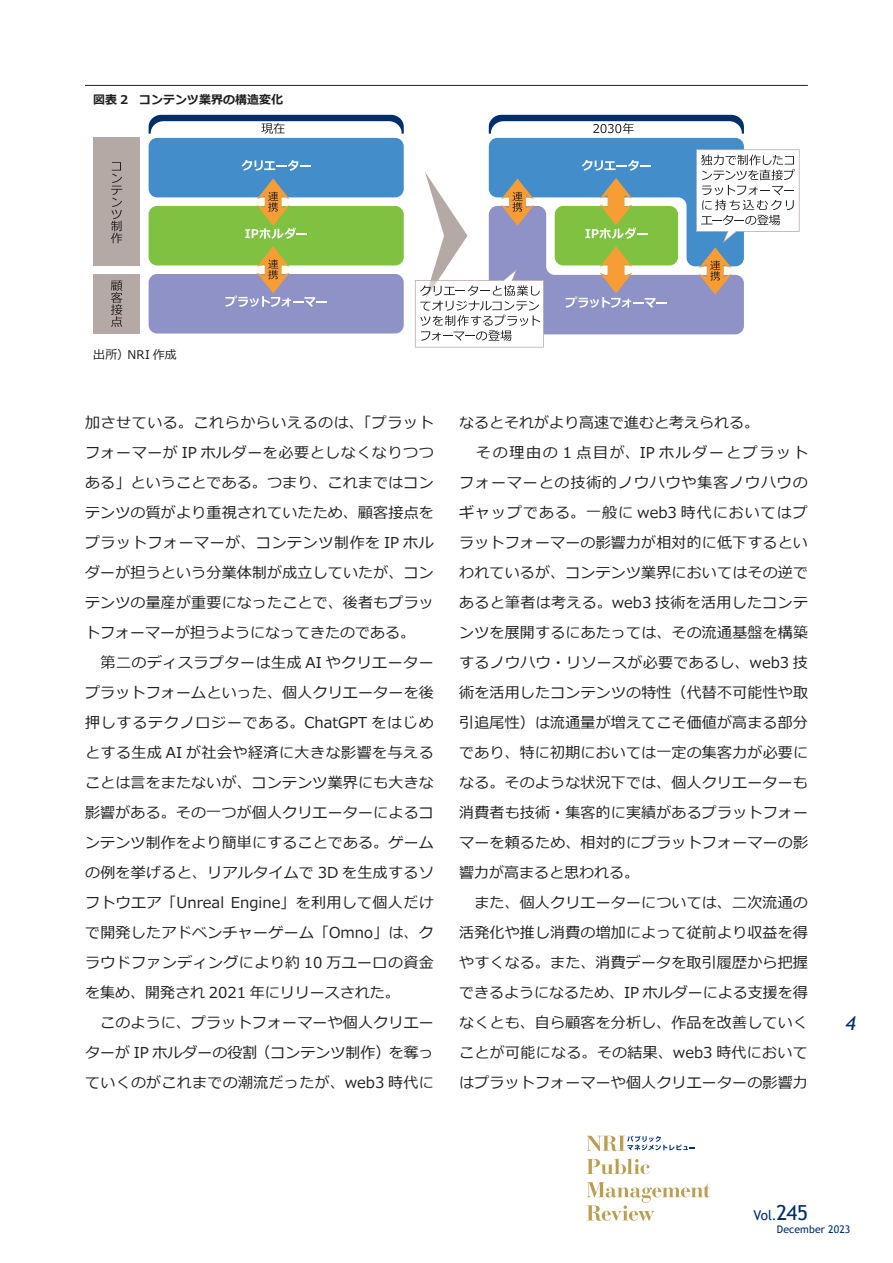
<style>
.page{position:relative;width:893px;height:1263px;background:#fff}
.page>*{position:absolute;margin:0;border:0;box-sizing:border-box;transform-origin:0 0}
.t1{font:italic 19.5px "Trebuchet MS";color:#002e6b}
.t2{font:15px/30px "Meiryo";letter-spacing:.01em;color:#231f20}
.t3{font:13.5px "Trebuchet MS";color:#002e6b}
.t4{font:700 12px "Meiryo";color:#231f20}
.t5{font:12px "Meiryo";letter-spacing:.01em;color:#231f20}
.t6{font:10.5px "Trebuchet MS";letter-spacing:.01em;color:#002e6b}
.s1{font-size:20.7px}
</style>
<div class="page">
<svg style="left:587px;top:1136px;width:108px;height:15px"></svg>
<svg style="left:587px;top:1158px;width:63px;height:16px"></svg>
<svg style="left:587px;top:1182px;width:123px;height:39px"></svg>
<hr style="left:85px;top:85px;width:723px;height:1px;background:#231f20">
<div style="left:149px;top:138px;width:255px;height:59px;background:#448dcb;border-radius:9px"></div>
<div style="left:149px;top:274px;width:255px;height:59px;background:#8f92c7;border-radius:9px"></div>
<div style="left:149px;top:206px;width:255px;height:59px;background:#7fc241;border-radius:9px"></div>
<div style="left:93px;top:274px;width:47px;height:59px;background:#b5a9a5"></div>
<svg style="left:111px;top:281px;width:12px;height:46px"></svg>
<div style="left:93px;top:138px;width:47px;height:128px;background:#b5a9a5"></div>
<svg style="left:111px;top:162px;width:11px;height:81px"></svg>
<svg style="left:242px;top:160px;width:69px;height:11px"></svg>
<svg style="left:225px;top:246px;width:102px;height:61px"></svg>
<svg style="left:149px;top:115px;width:255px;height:19px"></svg>
<svg style="left:245px;top:178px;width:62px;height:61px"></svg>
<svg style="left:415px;top:115px;width:385px;height:233px"></svg>
<p class="t4" style="left:93px;top:91px;width:192px">図表 2 コンテンツ業界の構造変化</p>
<p class="t5" style="left:93px;top:346px;width:85px">出所）NRI 作成</p>
<p class="t2" style="left:85px;top:408px;width:350px">加させている。これらからいえるのは、「プラットフォーマーが IP ホルダーを必要としなくなりつつある」ということである。つまり、これまではコンテンツの質がより重視されていたため、顧客接点をプラットフォーマーが、コンテンツ制作を IP ホルダーが担うという分業体制が成立していたが、コンテンツの量産が重要になったことで、後者もプラットフォーマーが担うようになってきたのである。<br>　第二のディスラプターは生成 AI やクリエータープラットフォームといった、個人クリエーターを後押しするテクノロジーである。ChatGPT をはじめとする生成 AI が社会や経済に大きな影響を与えることは言をまたないが、コンテンツ業界にも大きな影響がある。その一つが個人クリエーターによるコンテンツ制作をより簡単にすることである。ゲームの例を挙げると、リアルタイムで 3D を生成するソフトウエア「Unreal Engine」を利用して個人だけで開発したアドベンチャーゲーム「Omno」は、クラウドファンディングにより約 10 万ユーロの資金を集め、開発され 2021 年にリリースされた。<br>　このように、プラットフォーマーや個人クリエーターが IP ホルダーの役割（コンテンツ制作）を奪っていくのがこれまでの潮流だったが、web3 時代に</p>
<p class="t2" style="left:459px;top:409px;width:350px">なるとそれがより高速で進むと考えられる。<br>　その理由の１点目が、IP ホルダーとプラットフォーマーとの技術的ノウハウや集客ノウハウのギャップである。一般に web3 時代においてはプラットフォーマーの影響力が相対的に低下するといわれているが、コンテンツ業界においてはその逆であると筆者は考える。web3 技術を活用したコンテンツを展開するにあたっては、その流通基盤を構築するノウハウ・リソースが必要であるし、web3 技術を活用したコンテンツの特性（代替不可能性や取引追尾性）は流通量が増えてこそ価値が高まる部分であり、特に初期においては一定の集客力が必要になる。そのような状況下では、個人クリエーターも消費者も技術・集客的に実績があるプラットフォーマーを頼るため、相対的にプラットフォーマーの影響力が高まると思われる。<br>　また、個人クリエーターについては、二次流通の活発化や推し消費の増加によって従前より収益を得やすくなる。また、消費データを取引履歴から把握できるようになるため、IP ホルダーによる支援を得なくとも、自ら顧客を分析し、作品を改善していくことが可能になる。その結果、web3 時代においてはプラットフォーマーや個人クリエーターの影響力</p>
<h1 class="t1" style="left:845px;top:1011px;width:12px">4</h1>
<p class="t3" style="left:753px;top:1207px;width:56px">Vol.<span class="s1">245</span></p>
<p class="t6" style="left:777px;top:1223px;width:75px">December 2023</p>
</div>
